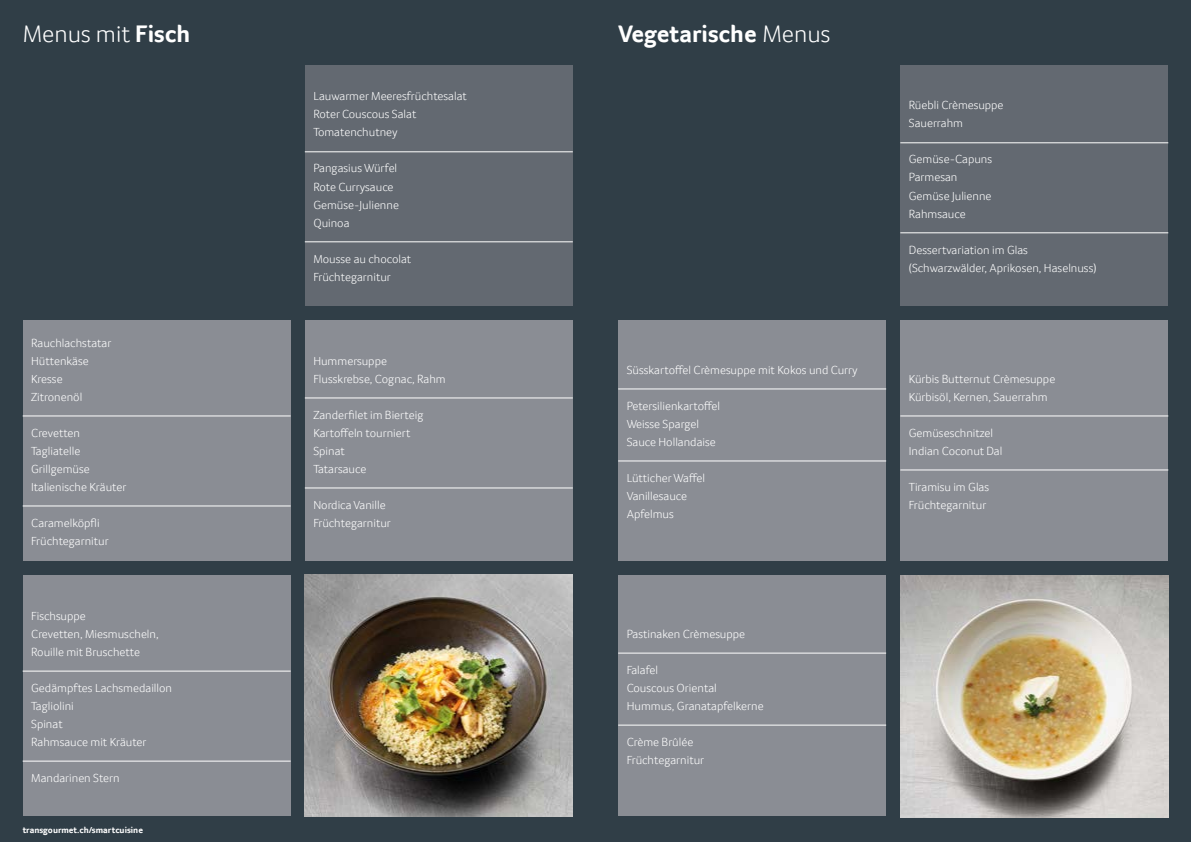
<style>
.page{position:relative;width:1191px;height:842px;background:#303e47}
.page>*{position:absolute;margin:0;border:0;box-sizing:border-box;transform-origin:0 0}
.t1{font:300 24.6px "Transgourmet";color:#fff}
.t2{font:700 24.6px "Transgourmet";color:#fff}
.t3{font:300 12px/18px "Transgourmet";color:#fff}
.t4{font:700 9px "Transgourmet";color:#fff}
.s1{font-weight:700}
.s2{font-weight:300}
</style>
<div class="page">
<div style="left:23px;top:320px;width:268px;height:241px;background:#8a8d94"></div>
<hr style="left:23px;top:416px;width:268px;height:1px;background:#fff">
<hr style="left:23px;top:506px;width:268px;height:1px;background:#fff">
<div style="left:305px;top:320px;width:268px;height:241px;background:#8a8d94"></div>
<hr style="left:305px;top:398px;width:268px;height:1px;background:#fff">
<hr style="left:305px;top:488px;width:268px;height:1px;background:#fff">
<div style="left:23px;top:575px;width:268px;height:241px;background:#8a8d94"></div>
<hr style="left:23px;top:671px;width:268px;height:1px;background:#fff">
<hr style="left:23px;top:761px;width:268px;height:1px;background:#fff">
<img style="left:305px;top:574px;width:268px;height:242px">
<div style="left:305px;top:65px;width:268px;height:241px;background:#636971"></div>
<hr style="left:305px;top:152px;width:268px;height:1px;background:#fff">
<hr style="left:305px;top:242px;width:268px;height:1px;background:#fff">
<div style="left:618px;top:320px;width:268px;height:241px;background:#8a8d94"></div>
<hr style="left:618px;top:389px;width:268px;height:1px;background:#fff">
<hr style="left:618px;top:461px;width:268px;height:1px;background:#fff">
<div style="left:900px;top:320px;width:268px;height:241px;background:#8a8d94"></div>
<hr style="left:900px;top:416px;width:268px;height:1px;background:#fff">
<hr style="left:900px;top:470px;width:268px;height:1px;background:#fff">
<div style="left:618px;top:575px;width:268px;height:241px;background:#8a8d94"></div>
<hr style="left:618px;top:653px;width:268px;height:1px;background:#fff">
<hr style="left:618px;top:725px;width:268px;height:1px;background:#fff">
<div style="left:900px;top:65px;width:268px;height:241px;background:#636971"></div>
<hr style="left:900px;top:143px;width:268px;height:1px;background:#fff">
<hr style="left:900px;top:233px;width:268px;height:1px;background:#fff">
<img style="left:900px;top:575px;width:268px;height:243px">
<h1 class="t1" style="left:23px;top:20px;width:169px">Menus mit <span class="s1">Fisch</span></h1>
<h1 class="t2" style="left:148px;top:20px;width:63px">leisch</h1>
<h1 class="t1" style="left:618px;top:20px;width:188px">Menus mit <span class="s1">Fleisch</span></h1>
<h1 class="t2" style="left:618px;top:20px;width:214px">Vegetarische <span class="s2">Menus</span></h1>
<p class="t3" style="left:31px;top:333px;width:82px">Rauchlachstatar<br>Hüttenkäse<br>Kresse<br>Zitronenöl</p>
<p class="t3" style="left:31px;top:423px;width:97px">Crevetten<br>Tagliatelle<br>Grillgemüse<br>Italienische Kräuter</p>
<p class="t3" style="left:31px;top:513px;width:79px">Caramelköpfli<br>Früchtegarnitur</p>
<p class="t3" style="left:31px;top:607px;width:129px">Fischsuppe<br>Crevetten, Miesmuscheln,<br>Rouille mit Bruschette</p>
<p class="t3" style="left:31px;top:679px;width:142px">Gedämpftes Lachsmedaillon<br>Tagliolini<br>Spinat<br>Rahmsauce mit Kräuter</p>
<p class="t3" style="left:31px;top:769px;width:90px">Mandarinen Stern</p>
<p class="t4" style="left:23px;top:825px;width:122px">transgourmet.ch/smartcuisine</p>
<p class="t3" style="left:313px;top:87px;width:155px">Lauwarmer Meeresfrüchtesalat<br>Roter Couscous Salat<br>Tomatenchutney</p>
<p class="t3" style="left:313px;top:159px;width:87px">Pangasius Würfel<br>Rote Currysauce<br>Gemüse-Julienne<br>Quinoa</p>
<p class="t3" style="left:313px;top:249px;width:99px">Mousse au chocolat<br>Früchtegarnitur</p>
<p class="t3" style="left:313px;top:351px;width:134px">Hummersuppe<br>Flusskrebse, Cognac, Rahm</p>
<p class="t3" style="left:313px;top:405px;width:112px">Zanderfilet im Bierteig<br>Kartoffeln tourniert<br>Spinat<br>Tatarsauce</p>
<p class="t3" style="left:313px;top:495px;width:79px">Nordica Vanille<br>Früchtegarnitur</p>
<p class="t3" style="left:626px;top:360px;width:232px">Süsskartoffel Crèmesuppe mit Kokos und Curry</p>
<p class="t3" style="left:626px;top:396px;width:95px">Petersilienkartoffel<br>Weisse Spargel<br>Sauce Hollandaise</p>
<p class="t3" style="left:626px;top:468px;width:80px">Lütticher Waffel<br>Vanillesauce<br>Apfelmus</p>
<p class="t3" style="left:626px;top:625px;width:120px">Pastinaken Crèmesuppe</p>
<p class="t3" style="left:626px;top:661px;width:138px">Falafel<br>Couscous Oriental<br>Hummus, Granatapfelkerne</p>
<p class="t3" style="left:626px;top:733px;width:79px">Crème Brûlée<br>Früchtegarnitur</p>
<p class="t3" style="left:909px;top:96px;width:96px">Rüebli Crèmesuppe<br>Sauerrahm</p>
<p class="t3" style="left:909px;top:150px;width:85px">Gemüse-Capuns<br>Parmesan<br>Gemüse Julienne<br>Rahmsauce</p>
<p class="t3" style="left:909px;top:240px;width:189px">Dessertvariation im Glas (Schwarzwälder, Aprikosen, Haselnuss)</p>
<p class="t3" style="left:909px;top:369px;width:148px">Kürbis Butternut Crèmesuppe<br>Kürbisöl, Kernen, Sauerrahm</p>
<p class="t3" style="left:909px;top:423px;width:95px">Gemüseschnitzel<br>Indian Coconut Dal</p>
<p class="t3" style="left:909px;top:477px;width:82px">Tiramisu im Glas<br>Früchtegarnitur</p>
</div>
